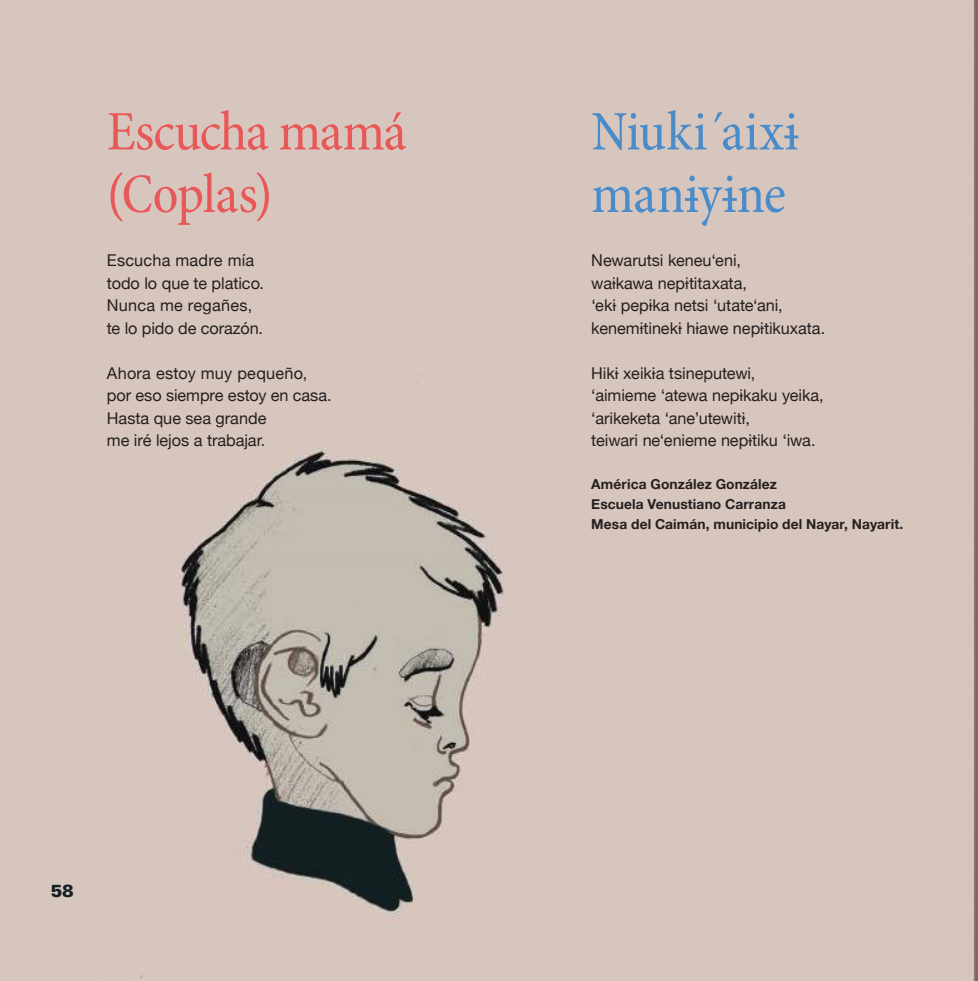
<style>
.page{position:relative;width:978px;height:981px;background:#fff}
.page>*{position:absolute;margin:0;border:0;box-sizing:border-box;transform-origin:0 0}
.t1{font:condensed 56.25px/62.5px "Minion Pro";letter-spacing:-.025em;color:#e95859}
.t2{font:condensed 56.25px/62.5px "Minion Pro";letter-spacing:.005em;color:#4a8bc9}
.t3{font:900 17.5px "Univers LT Std";color:#132022}
.t4{font:16.25px/22.5px "Helvetica Neue";letter-spacing:-.005em;color:#241f1f}
.t5{font:700 13.75px/20px "Helvetica Neue";letter-spacing:.01em;color:#241f1f}
</style>
<div class="page">
<img style="left:0;top:0;width:977px;height:980px">
<hr style="left:784px;top:135px;width:14px;height:3px;background:#4a8bc9">
<svg style="left:684px;top:198px;width:13px;height:3px"></svg>
<hr style="left:722px;top:198px;width:14px;height:3px;background:#4a8bc9">
<svg style="left:974px;top:0;width:4px;height:3px"></svg>
<svg style="left:974px;top:976px;width:4px;height:5px"></svg>
<h1 class="t1" style="left:107px;top:102px;width:301px">Escucha mamá (Coplas)</h1>
<p class="t4" style="left:107px;top:248px;width:159px">Escucha madre mía todo lo que te platico.<br>Nunca me regañes, te lo pido de corazón.</p>
<p class="t4" style="left:107px;top:360px;width:226px">Ahora estoy muy pequeño, por eso siempre estoy en casa.<br>Hasta que sea grande<br>me iré lejos a trabajar.</p>
<p class="t3" style="left:51px;top:879px;width:25px">58</p>
<h1 class="t2" style="left:591px;top:102px;width:208px">Niuki´aixi maniyine</h1>
<p class="t4" style="left:591px;top:248px;width:235px">Newarutsi keneu‘eni,<br>waikawa nepititaxata,<br>‘eki pepika netsi ‘utate‘ani, kenemitineki hiawe nepitikuxata.</p>
<p class="t4" style="left:591px;top:360px;width:234px">Hiki xeikia tsineputewi, ‘aimieme ‘atewa nepikaku yeika, ‘arikeketa ‘ane’utewiti,<br>teiwari ne‘enieme nepitiku ‘iwa.</p>
<p class="t5" style="left:591px;top:473px;width:313px">América González González<br>Escuela Venustiano Carranza<br>Mesa del Caimán, municipio del Nayar, Nayarit.</p>
</div>
